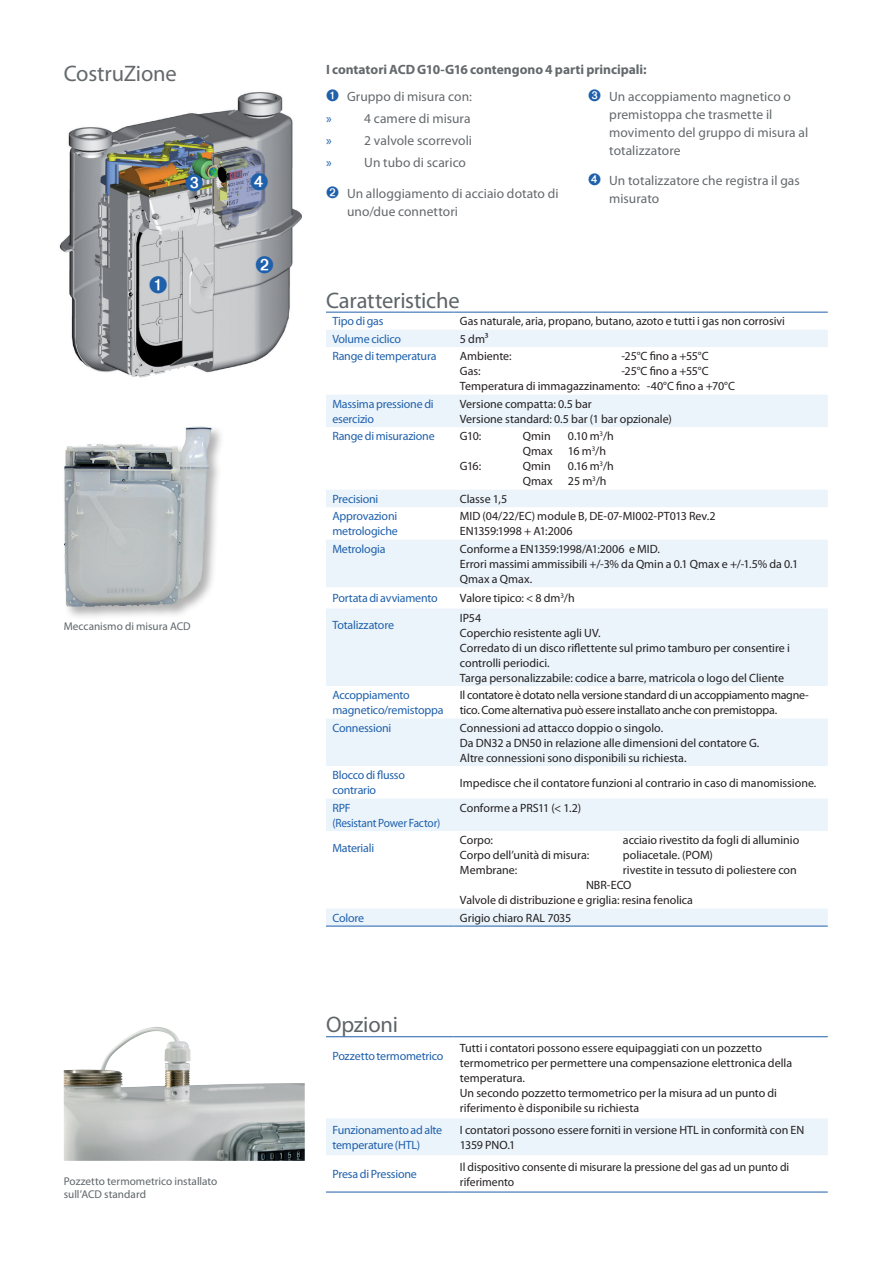
<style>
.page{position:relative;width:893px;height:1263px;background:#fff}
.page>*{position:absolute;margin:0;border:0;box-sizing:border-box;transform-origin:0 0}
.Table_Title{font:22.5px "Myriad Pro";letter-spacing:-.01em;color:#5e6569}
.Section_Title{font:22.5px "Myriad Pro";letter-spacing:-.01em;color:#64696c}
.Bullet_List_Level_1{font:13.5px/18px "Myriad Pro";letter-spacing:.005em;color:#64696c}
.Section_Subhead{font:700 13.5px "Myriad Pro";letter-spacing:-.005em;color:#64696c}
.t1{font:13.5px "Myriad Pro";color:#1f60ab}
.Table_Body{font:12px/15px "Myriad Pro";letter-spacing:-.005em;color:#231f20}
.Table_1_Header{font:12px/15px "Myriad Pro";letter-spacing:-.02em;color:#1f60ab}
.Table_Body-2{font:12px/15px "Myriad Pro";letter-spacing:-.025em;color:#231f20}
.Table_1_Header-2{font:12px "Myriad Pro";letter-spacing:-.02em;color:#1f60ab;scale:.95 1}
.t2{font:11.25px "Myriad Pro";color:#5e6569}
.s1{color:#1f60ab}
</style>
<div class="page">
<img style="left:59px;top:92px;width:243px;height:286px">
<div style="left:63px;top:425px;width:162px;height:196px;background:#231f20;opacity:.35"></div>
<img style="left:64px;top:427px;width:129px;height:180px">
<svg style="left:326px;top:330px;width:502px;height:596px"></svg>
<hr style="left:326px;top:312px;width:128px;height:1px;background:#1f60ab">
<hr style="left:454px;top:312px;width:374px;height:1px;background:#1f60ab">
<hr style="left:326px;top:926px;width:128px;height:1px;background:#1f60ab">
<hr style="left:454px;top:926px;width:374px;height:1px;background:#1f60ab">
<div style="left:326px;top:1119px;width:502px;height:36px;background:#ebf4fb"></div>
<hr style="left:326px;top:1036px;width:128px;height:1px;background:#1f60ab">
<hr style="left:454px;top:1036px;width:374px;height:1px;background:#1f60ab">
<hr style="left:326px;top:1192px;width:128px;height:1px;background:#1f60ab">
<hr style="left:454px;top:1192px;width:374px;height:1px;background:#1f60ab">
<img style="left:64px;top:1029px;width:241px;height:132px">
<svg style="left:150px;top:275px;width:17px;height:18px"></svg>
<svg style="left:256px;top:256px;width:17px;height:17px"></svg>
<svg style="left:186px;top:174px;width:17px;height:17px"></svg>
<svg style="left:251px;top:173px;width:17px;height:17px"></svg>
<p class="Section_Title" style="left:64px;top:59px;width:115px">CostruZione</p>
<p class="Section_Subhead" style="left:326px;top:61px;width:322px">I contatori ACD G10-G16 contengono 4 parti principali:</p>
<p class="Bullet_List_Level_1" style="left:609px;top:87px;width:200px;text-indent:-21px"><span class="s1">➌</span> Un accoppiamento magnetico o premistoppa che trasmette il movimento del gruppo di misura al totalizzatore</p>
<p class="Bullet_List_Level_1" style="left:609px;top:172px;width:192px;text-indent:-21px"><span class="s1">➍</span> Un totalizzatore che registra il gas misurato</p>
<p class="Bullet_List_Level_1" style="left:326px;top:87px;width:147px"><span class="s1">➊</span> Gruppo di misura con:</p>
<p class="t1" style="left:326px;top:110px;width:7px">»</p>
<p class="Bullet_List_Level_1" style="left:364px;top:109px;width:108px">4 camere di misura</p>
<p class="t1" style="left:326px;top:132px;width:7px">»</p>
<p class="Bullet_List_Level_1" style="left:364px;top:131px;width:109px">2 valvole scorrevoli</p>
<p class="t1" style="left:326px;top:154px;width:7px">»</p>
<p class="Bullet_List_Level_1" style="left:364px;top:154px;width:103px">Un tubo di scarico</p>
<p class="Bullet_List_Level_1" style="left:347px;top:184px;width:213px;text-indent:-21px"><span class="s1">➋</span> Un alloggiamento di acciaio dotato di uno/due connettori</p>
<p class="Table_Title" style="left:326px;top:286px;width:135px">Caratteristiche</p>
<p class="Table_1_Header" style="left:332px;top:314px;width:53px">Tipo di gas</p>
<p class="Table_Body" style="left:460px;top:314px;width:327px">Gas naturale, aria, propano, butano, azoto e tutti i gas non corrosivi</p>
<p class="Table_1_Header" style="left:332px;top:331px;width:70px">Volume ciclico</p>
<p class="Table_Body" style="left:460px;top:331px;width:30px">5 dm³</p>
<p class="Table_1_Header" style="left:332px;top:349px;width:106px">Range di temperatura</p>
<p class="Table_Body" style="left:460px;top:349px;width:53px">Ambiente:</p>
<p class="Table_Body" style="left:621px;top:349px;width:89px">-25°C fino a +55°C</p>
<p class="Table_Body" style="left:460px;top:364px;width:22px">Gas:</p>
<p class="Table_Body" style="left:621px;top:364px;width:89px">-25°C fino a +55°C</p>
<p class="Table_Body" style="left:460px;top:379px;width:277px">Temperatura di immagazzinamento: -40°C fino a +70°C</p>
<p class="Table_1_Header" style="left:332px;top:396px;width:103px">Massima pressione di esercizio</p>
<p class="Table_Body" style="left:460px;top:396px;width:133px">Versione compatta: 0.5 bar</p>
<p class="Table_Body" style="left:460px;top:411px;width:213px">Versione standard: 0.5 bar (1 bar opzionale)</p>
<p class="t2" style="left:64px;top:620px;width:128px">Meccanismo di misura ACD</p>
<p class="t2" style="left:64px;top:1174px;width:155px">Pozzetto termometrico installato</p>
<p class="t2" style="left:64px;top:1187px;width:84px">sull’ACD standard</p>
<p class="Table_1_Header" style="left:332px;top:429px;width:104px">Range di misurazione</p>
<p class="Table_Body" style="left:460px;top:429px;width:23px">G10:</p>
<p class="Table_Body" style="left:523px;top:429px;width:29px">Qmin</p>
<p class="Table_Body" style="left:568px;top:429px;width:47px">0.10 m<sup>3</sup>/h</p>
<p class="Table_Body" style="left:523px;top:444px;width:31px">Qmax</p>
<p class="Table_Body" style="left:568px;top:444px;width:40px">16 m<sup>3</sup>/h</p>
<p class="Table_Body" style="left:460px;top:459px;width:23px">G16:</p>
<p class="Table_Body" style="left:523px;top:459px;width:29px">Qmin</p>
<p class="Table_Body" style="left:568px;top:459px;width:47px">0.16 m<sup>3</sup>/h</p>
<p class="Table_Body" style="left:523px;top:474px;width:31px">Qmax</p>
<p class="Table_Body" style="left:568px;top:474px;width:40px">25 m<sup>3</sup>/h</p>
<p class="Table_1_Header" style="left:332px;top:491px;width:48px">Precisioni</p>
<p class="Table_Body" style="left:460px;top:491px;width:49px">Classe 1,5</p>
<p class="Table_1_Header" style="left:332px;top:509px;width:66px">Approvazioni</p>
<p class="Table_1_Header" style="left:332px;top:524px;width:67px">metrologiche</p>
<p class="Table_Body" style="left:460px;top:509px;width:257px">MID (04/22/EC) module B, DE-07-MI002-PT013 Rev.2</p>
<p class="Table_Body" style="left:460px;top:524px;width:114px">EN1359:1998 + A1:2006</p>
<p class="Table_1_Header" style="left:332px;top:541px;width:55px">Metrologia</p>
<p class="Table_Body" style="left:460px;top:541px;width:201px">Conforme a EN1359:1998/A1:2006 e MID.</p>
<p class="Table_Body" style="left:460px;top:556px;width:340px">Errori massimi ammissibili +/-3% da Qmin a 0.1 Qmax e +/-1.5% da 0.1<br>Qmax a Qmax.</p>
<p class="Table_1_Header" style="left:332px;top:591px;width:107px">Portata di avviamento</p>
<p class="Table_Body" style="left:460px;top:591px;width:116px">Valore tipico: &lt; 8 dm<sup>3</sup>/h</p>
<p class="Table_1_Header" style="left:332px;top:617px;width:63px">Totalizzatore</p>
<p class="Table_Body" style="left:460px;top:610px;width:23px">IP54</p>
<p class="Table_Body" style="left:460px;top:625px;width:142px">Coperchio resistente agli UV.</p>
<p class="Table_Body" style="left:460px;top:640px;width:331px">Corredato di un disco riflettente sul primo tamburo per consentire i controlli periodici.</p>
<p class="Table_Body" style="left:460px;top:670px;width:326px">Targa personalizzabile: codice a barre, matricola o logo del Cliente</p>
<p class="Table_1_Header" style="left:332px;top:687px;width:113px">Accoppiamento magnetico/remistoppa</p>
<p class="Table_Body-2" style="left:460px;top:687px;width:350px">Il contatore è dotato nella versione standard di un accoppiamento magne&shy;tico. Come alternativa può essere installato anche con premistoppa.</p>
<p class="Table_1_Header" style="left:332px;top:720px;width:61px">Connessioni</p>
<p class="Table_Body" style="left:460px;top:720px;width:205px">Connessioni ad attacco doppio o singolo.</p>
<p class="Table_Body" style="left:460px;top:735px;width:301px">Da DN32 a DN50 in relazione alle dimensioni del contatore G.</p>
<p class="Table_Body" style="left:460px;top:750px;width:228px">Altre connessioni sono disponibili su richiesta.</p>
<p class="Table_1_Header" style="left:332px;top:768px;width:74px">Blocco di flusso contrario</p>
<p class="Table_Body" style="left:460px;top:775px;width:358px">Impedisce che il contatore funzioni al contrario in caso di manomissione.</p>
<p class="Table_1_Header" style="left:332px;top:800px;width:20px">RPF</p>
<p class="Table_1_Header-2" style="left:332px;top:815px;width:115px">(Resistant Power Factor)</p>
<p class="Table_Body" style="left:460px;top:800px;width:123px">Conforme a PRS11 (&lt; 1.2)</p>
<p class="Table_1_Header" style="left:332px;top:840px;width:43px">Materiali</p>
<p class="Table_Body" style="left:460px;top:833px;width:35px">Corpo:</p>
<p class="Table_Body" style="left:623px;top:833px;width:178px">acciaio rivestito da fogli di alluminio</p>
<p class="Table_Body" style="left:460px;top:848px;width:131px">Corpo dell’unità di misura:</p>
<p class="Table_Body" style="left:623px;top:848px;width:92px">poliacetale. (POM)</p>
<p class="Table_Body" style="left:460px;top:863px;width:59px">Membrane:</p>
<p class="Table_Body" style="left:623px;top:863px;width:175px">rivestite in tessuto di poliestere con</p>
<p class="Table_Body" style="left:586px;top:878px;width:47px">NBR-ECO</p>
<p class="Table_Body" style="left:460px;top:893px;width:235px">Valvole di distribuzione e griglia: resina fenolica</p>
<p class="Table_1_Header" style="left:332px;top:910px;width:33px">Colore</p>
<p class="Table_Body" style="left:460px;top:910px;width:113px">Grigio chiaro RAL 7035</p>
<p class="Table_Title" style="left:326px;top:1011px;width:74px">Opzioni</p>
<p class="Table_1_Header" style="left:332px;top:1048px;width:113px">Pozzetto termometrico</p>
<p class="Table_Body" style="left:460px;top:1040px;width:334px">Tutti i contatori possono essere equipaggiati con un pozzetto termometrico per permettere una compensazione elettronica della temperatura.</p>
<p class="Table_Body" style="left:460px;top:1085px;width:319px">Un secondo pozzetto termometrico per la misura ad un punto di riferimento è disponibile su richiesta</p>
<p class="Table_1_Header" style="left:332px;top:1122px;width:111px">Funzionamento ad alte</p>
<p class="Table_1_Header" style="left:332px;top:1137px;width:89px">temperature (HTL)</p>
<p class="Table_Body" style="left:460px;top:1122px;width:346px">I contatori possono essere forniti in versione HTL in conformità con EN<br>1359 PNO.1</p>
<p class="Table_1_Header" style="left:332px;top:1166px;width:86px">Presa di Pressione</p>
<p class="Table_Body" style="left:460px;top:1159px;width:331px">Il dispositivo consente di misurare la pressione del gas ad un punto di</p>
<p class="Table_Body" style="left:460px;top:1174px;width:56px">riferimento</p>
</div>
